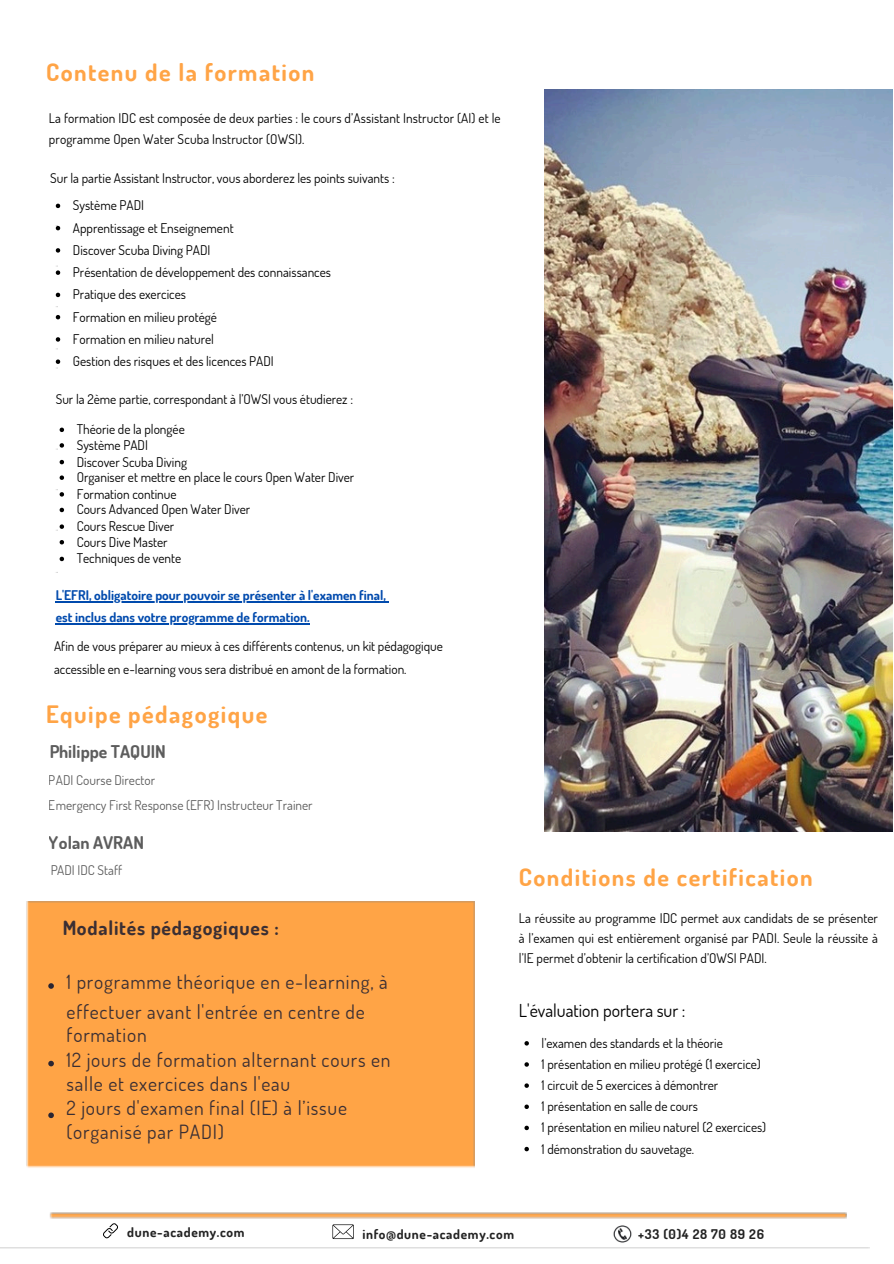
<style>
.page{position:relative;width:894px;height:1264px;background:#fff}
.page>*{position:absolute;margin:0;border:0;box-sizing:border-box;transform-origin:0 0}
.t1{font:700 24px "Dosis";letter-spacing:.06em;color:#ffa446}
.t2{font:19.5px/24.2px "Dosis";letter-spacing:.04em;color:#2a2532}
.t3{font:700 19.5px "Dosis";letter-spacing:.04em;color:#2a2532}
.t4{font:17.85px "Dosis";color:#000}
.t5{font:700 17.55px "Dosis";color:#000}
.t6{font:13.35px/16.2px "Dosis";color:#000}
.t7{font:700 13.35px/22.2px "Dosis";color:#004aad}
.t8{font:700 13.35px "Dosis";letter-spacing:.05em;color:#222}
</style>
<div class="page">
<div style="left:26px;top:901px;width:448px;height:267px;background:#ffa446"></div>
<img style="left:544px;top:89px;width:348px;height:742px">
<img style="left:55px;top:225px;width:2px;height:348px">
<img style="left:50px;top:1212px;width:796px;height:6px">
<div style="left:34px;top:913px;width:267px;height:246px;background:#ffa446"></div>
<svg style="left:48px;top:983px;width:6px;height:5px"></svg>
<svg style="left:48px;top:1060px;width:6px;height:6px"></svg>
<svg style="left:48px;top:1112px;width:6px;height:6px"></svg>
<img style="left:606px;top:1218px;width:32px;height:31px">
<svg style="left:60px;top:427px;width:4px;height:5px"></svg>
<svg style="left:60px;top:443px;width:4px;height:4px"></svg>
<svg style="left:60px;top:460px;width:4px;height:4px"></svg>
<svg style="left:60px;top:475px;width:4px;height:5px"></svg>
<svg style="left:60px;top:492px;width:4px;height:4px"></svg>
<svg style="left:60px;top:507px;width:4px;height:5px"></svg>
<svg style="left:60px;top:524px;width:4px;height:5px"></svg>
<svg style="left:60px;top:540px;width:4px;height:4px"></svg>
<svg style="left:60px;top:556px;width:4px;height:5px"></svg>
<hr style="left:56px;top:601px;width:330px;height:1px;background:#004aad">
<hr style="left:56px;top:623px;width:254px;height:1px;background:#004aad">
<svg style="left:524px;top:1041px;width:4px;height:4px"></svg>
<svg style="left:524px;top:1062px;width:4px;height:4px"></svg>
<svg style="left:524px;top:1083px;width:4px;height:4px"></svg>
<svg style="left:524px;top:1104px;width:4px;height:4px"></svg>
<svg style="left:524px;top:1125px;width:4px;height:5px"></svg>
<svg style="left:524px;top:1146px;width:4px;height:5px"></svg>
<svg style="left:56px;top:204px;width:4px;height:4px"></svg>
<svg style="left:56px;top:226px;width:4px;height:4px"></svg>
<svg style="left:56px;top:248px;width:4px;height:5px"></svg>
<svg style="left:56px;top:270px;width:4px;height:5px"></svg>
<svg style="left:56px;top:293px;width:4px;height:4px"></svg>
<svg style="left:56px;top:315px;width:4px;height:4px"></svg>
<svg style="left:56px;top:337px;width:4px;height:5px"></svg>
<svg style="left:56px;top:359px;width:4px;height:5px"></svg>
<svg style="left:103px;top:1223px;width:15px;height:15px"></svg>
<svg style="left:332px;top:1224px;width:22px;height:14px"></svg>
<h1 class="t1" style="left:46px;top:57px;width:270px">Contenu de la formation</h1>
<p class="t6" style="left:49px;top:107px;width:453px;line-height:21.1px">La formation IDC est composée de deux parties : le cours d’Assistant Instructor (AI) et le programme Open Water Scuba Instructor (OWSI).</p>
<p class="t6" style="left:73px;top:164px;width:323px;line-height:27.6px;text-indent:-23px">Sur la partie Assistant Instructor, vous aborderez les points suivants :<br>Système PADI</p>
<p class="t6" style="left:73px;top:216px;width:259px;line-height:22.2px">Apprentissage et Enseignement<br>Discover Scuba Diving PADI<br>Présentation de développement des connaissances<br>Pratique des exercices<br>Formation en milieu protégé<br>Formation en milieu naturel<br>Gestion des risques et des licences PADI</p>
<p class="t6" style="left:56px;top:390px;width:299px">Sur la 2ème partie, correspondant à l’OWSI vous étudierez :</p>
<p class="t6" style="left:77px;top:421px;width:279px">Théorie de la plongée<br>Système PADI<br>Discover Scuba Diving<br>Organiser et mettre en place le cours Open Water Diver<br>Formation continue<br>Cours Advanced Open Water Diver<br>Cours Rescue Diver<br>Cours Dive Master<br>Techniques de vente</p>
<p class="t7" style="left:56px;top:583px;width:331px">L'EFRI, obligatoire pour pouvoir se présenter à l'examen final, est inclus dans votre programme de formation.</p>
<p class="t6" style="left:54px;top:635px;width:390px;line-height:22.2px">Afin de vous préparer au mieux à ces différents contenus, un kit pédagogique accessible en e-learning vous sera distribué en amont de la formation.</p>
<h1 class="t1" style="left:46px;top:698px;width:223px">Equipe pédagogique</h1>
<h3 class="t5" style="left:49px;top:740px;width:118px">Philippe TAQUIN</h3>
<p class="t6" style="left:49px;top:768px;width:265px;line-height:24.5px">PADI Course Director<br>Emergency First Response (EFR) Instructeur Trainer</p>
<h3 class="t5" style="left:49px;top:831px;width:96px">Yolan AVRAN</h3>
<p class="t6" style="left:50px;top:861px;width:73px">PADI IDC Staff</p>
<h2 class="t3" style="left:62px;top:915px;width:218px">Modalités pédagogiques :</h2>
<h2 class="t2" style="left:67px;top:967px;width:322px;line-height:29.2px">1 programme théorique en e-learning, à effectuer avant l'entrée en centre de</h2>
<h2 class="t2" style="left:67px;top:1022px;width:325px">formation<br>12 jours de formation alternant cours en salle et exercices dans l'eau<br>2 jours d'examen final (IE) à l’issue (organisé par PADI)</h2>
<h1 class="t1" style="left:518px;top:862px;width:295px">Conditions de certification</h1>
<p class="t6" style="left:518px;top:907px;width:360px;line-height:20px;text-align:justify">La réussite au programme IDC permet aux candidats de se présenter à l’examen qui est entièrement organisé par PADI. Seule la réussite à l’IE permet d’obtenir la certification d’OWSI PADI.</p>
<h3 class="t4" style="left:518px;top:998px;width:168px">L'évaluation portera sur :</h3>
<p class="t6" style="left:541px;top:1031px;width:226px;line-height:21.1px">l’examen des standards et la théorie<br>1 présentation en milieu protégé (1 exercice)<br>1 circuit de 5 exercices à démontrer<br>1 présentation en salle de cours<br>1 présentation en milieu naturel (2 exercices)<br>1 démonstration du sauvetage.</p>
<p class="t8" style="left:127px;top:1223px;width:119px">dune-academy.com</p>
<p class="t8" style="left:362px;top:1224px;width:153px">info@dune-academy.com</p>
<p class="t8" style="left:638px;top:1224px;width:127px">+33 (0)4 28 70 89 26</p>
</div>
